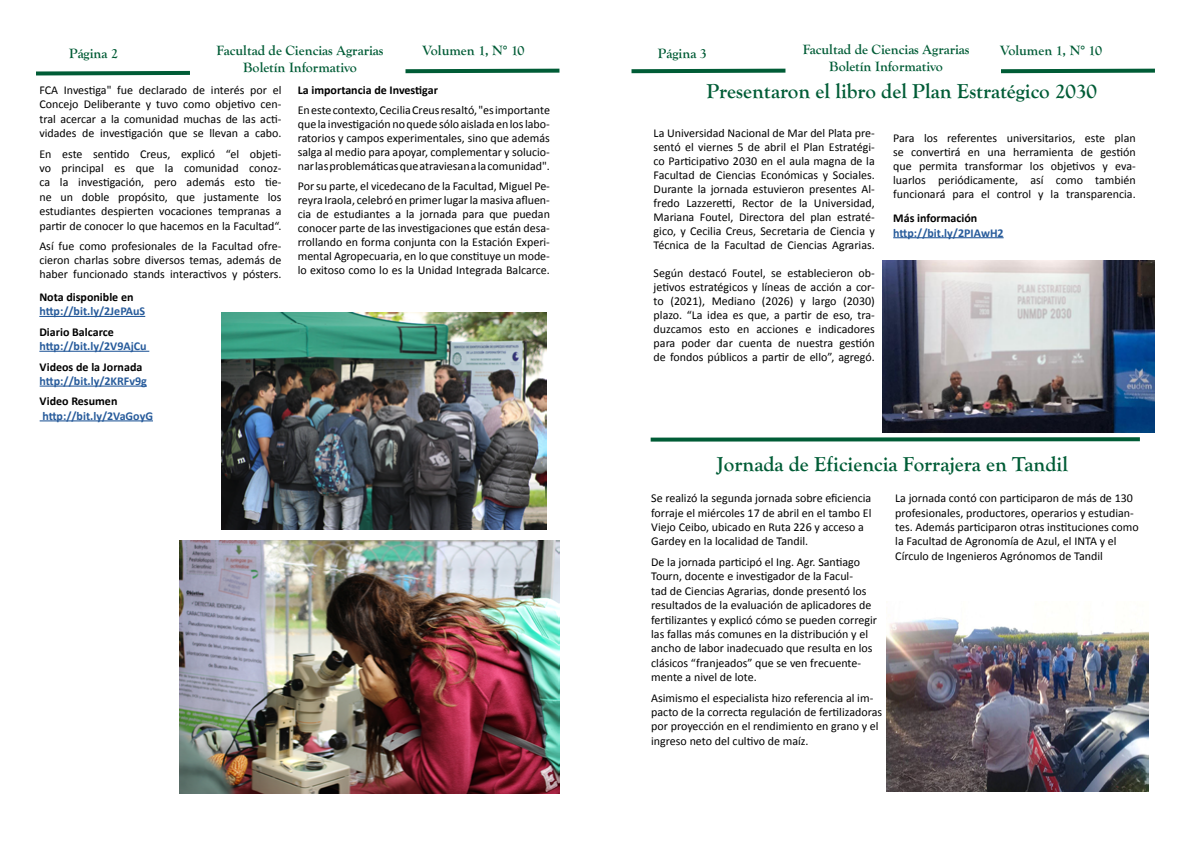
<style>
.page{position:relative;width:1191px;height:842px;background:#fff}
.page>*{position:absolute;margin:0;border:0;box-sizing:border-box;transform-origin:0 0}
.t1{font:700 21px "Goudy Old Style T";color:#005c36}
.t2{font:700 14px "Goudy Old Style T";color:#005c36}
.t3{font:700 14px "Goudy Old Style T";color:#005b35}
.t4{font:12px/14px "Calibri";color:#000;text-align:justify}
.t5{font:700 12px "Calibri";color:#275b9b}
.t6{font:700 12px "Calibri";color:#000}
</style>
<div class="page">
<svg style="left:36px;top:70px;width:154px;height:6px"></svg>
<svg style="left:405px;top:68px;width:155px;height:6px"></svg>
<svg style="left:1001px;top:68px;width:154px;height:6px"></svg>
<svg style="left:631px;top:68px;width:155px;height:6px"></svg>
<hr style="left:39px;top:316px;width:106px;height:1px;background:#275b9b">
<hr style="left:39px;top:351px;width:110px;height:1px;background:#275b9b">
<hr style="left:40px;top:386px;width:107px;height:1px;background:#275b9b">
<hr style="left:40px;top:420px;width:113px;height:1px;background:#275b9b">
<img style="left:221px;top:313px;width:325px;height:216px">
<hr style="left:893px;top:237px;width:110px;height:1px;background:#275b9b">
<img style="left:882px;top:260px;width:273px;height:172px">
<svg style="left:650px;top:437px;width:490px;height:5px;background:#337c5e"></svg>
<img style="left:886px;top:618px;width:262px;height:173px">
<img style="left:180px;top:540px;width:379px;height:254px">
<p class="t3" style="left:69px;top:46px;width:50px">Página 2</p>
<p class="t2" style="left:217px;top:43px;width:168px">Facultad de Ciencias Agrarias</p>
<p class="t2" style="left:243px;top:59px;width:115px">Boletín Informativo</p>
<p class="t2" style="left:422px;top:43px;width:103px">Volumen 1, N° 10</p>
<p class="t3" style="left:658px;top:46px;width:50px">Página 3</p>
<p class="t2" style="left:802px;top:41px;width:168px">Facultad de Ciencias Agrarias</p>
<p class="t2" style="left:829px;top:58px;width:115px">Boletín Informativo</p>
<p class="t2" style="left:1000px;top:43px;width:103px">Volumen 1, N° 10</p>
<p class="t4" style="left:39px;top:83px;width:244px">FCA Investiga" fue declarado de interés por el</p>
<p class="t1" style="left:706px;top:79px;width:392px">Presentaron el libro del Plan Estratégico 2030</p>
<p class="t4" style="left:39px;top:97px;width:244px;line-height:14.4px">Concejo Deliberante y tuvo como objetivo cen&shy;tral acercar a la comunidad muchas de las acti&shy;vidades de investigación que se llevan a cabo.</p>
<p class="t4" style="left:39px;top:146px;width:244px;line-height:14.4px">En este sentido Creus, explicó “el objeti&shy;vo principal es que la comunidad conoz&shy;ca la investigación, pero además esto tie&shy;ne un doble propósito, que justamente los estudiantes despierten vocaciones tempranas a partir de conocer lo que hacemos en la Facultad“.</p>
<p class="t4" style="left:39px;top:239px;width:244px">Así fue como profesionales de la Facultad ofre&shy;cieron charlas sobre diversos temas, además de haber funcionado stands interactivos y pósters.</p>
<p class="t6" style="left:298px;top:82px;width:142px">La importancia de Investigar</p>
<p class="t4" style="left:298px;top:103px;width:254px">En este contexto, Cecilia Creus resaltó, "es importante que la investigación no quede sólo aislada en los labo&shy;ratorios y campos experimentales, sino que además salga al medio para apoyar, complementar y solucio&shy;nar las problemáticas que atraviesan a la comunidad".</p>
<p class="t4" style="left:298px;top:179px;width:254px">Por su parte, el vicedecano de la Facultad, Miguel Pe&shy;reyra Iraola, celebró en primer lugar la masiva afluen&shy;cia de estudiantes a la jornada para que puedan conocer parte de las investigaciones que están desa&shy;rrollando en forma conjunta con la Estación Experi&shy;mental Agropecuaria, en lo que constituye un mode&shy;lo exitoso como lo es la Unidad Integrada Balcarce.</p>
<p class="t4" style="left:653px;top:126px;width:223px">La Universidad Nacional de Mar del Plata pre&shy;sentó el viernes 5 de abril el Plan Estratégi&shy;co Participativo 2030 en el aula magna de la Facultad de Ciencias Económicas y Sociales.<br>Durante la jornada estuvieron presentes Al&shy;fredo Lazzeretti, Rector de la Universidad, Mariana Foutel, Directora del plan estraté&shy;gico, y Cecilia Creus, Secretaria de Ciencia y Técnica de la Facultad de Ciencias Agrarias.</p>
<p class="t4" style="left:653px;top:266px;width:223px">Según destacó Foutel, se establecieron ob&shy;jetivos estratégicos y líneas de acción a cor&shy;to (2021), Mediano (2026) y largo (2030) plazo. “La idea es que, a partir de eso, tra&shy;duzcamos esto en acciones e indicadores para poder dar cuenta de nuestra gestión de fondos públicos a partir de ello”, agregó.</p>
<p class="t4" style="left:893px;top:131px;width:244px">Para los referentes universitarios, este plan se convertirá en una herramienta de gestión que permita transformar los objetivos y eva&shy;luarlos periódicamente, así como también funcionará para el control y la transparencia.</p>
<p class="t6" style="left:893px;top:211px;width:86px">Más información</p>
<p class="t5" style="left:893px;top:225px;width:112px">http://bit.ly/2PIAwH2</p>
<p class="t6" style="left:39px;top:289px;width:96px">Nota disponible en</p>
<p class="t5" style="left:39px;top:304px;width:107px">http://bit.ly/2JePAuS</p>
<p class="t6" style="left:39px;top:324px;width:76px">Diario Balcarce</p>
<p class="t5" style="left:39px;top:339px;width:109px">http://bit.ly/2V9AjCu</p>
<p class="t6" style="left:40px;top:359px;width:104px">Videos de la Jornada</p>
<p class="t5" style="left:40px;top:373px;width:109px">http://bit.ly/2KRFv9g</p>
<p class="t6" style="left:40px;top:394px;width:79px">Video Resumen</p>
<p class="t5" style="left:42px;top:408px;width:112px">http://bit.ly/2VaGoyG</p>
<p class="t1" style="left:717px;top:452px;width:352px">Jornada de Eficiencia Forrajera en Tandil</p>
<p class="t4" style="left:651px;top:491px;width:222px;line-height:14.4px;text-align:left">Se realizó la segunda jornada sobre eficiencia forraje el miércoles 17 de abril en el tambo El Viejo Ceibo, ubicado en Ruta 226 y acceso a Gardey en la localidad de Tandil.</p>
<p class="t4" style="left:651px;top:555px;width:227px;line-height:14.4px;text-align:left">De la jornada participó el Ing. Agr. Santiago Tourn, docente e investigador de la Facul-<br>tad de Ciencias Agrarias, donde presentó los resultados de la evaluación de aplicadores de fertilizantes y explicó cómo se pueden corregir las fallas más comunes en la distribución y el ancho de labor inadecuado que resulta en los clásicos “franjeados” que se ven frecuente&shy;mente a nivel de lote.</p>
<p class="t4" style="left:651px;top:690px;width:232px;line-height:14.4px;text-align:left">Asimismo el especialista hizo referencia al im&shy;pacto de la correcta regulación de fertilizadoras por proyección en el rendimiento en grano y el ingreso neto del cultivo de maíz.</p>
<p class="t4" style="left:895px;top:491px;width:245px;line-height:14.4px;text-align:left">La jornada contó con participaron de más de 130 profesionales, productores, operarios y estudian&shy;tes. Además participaron otras instituciones como la Facultad de Agronomía de Azul, el INTA y el Círculo de Ingenieros Agrónomos de Tandil</p>
</div>
